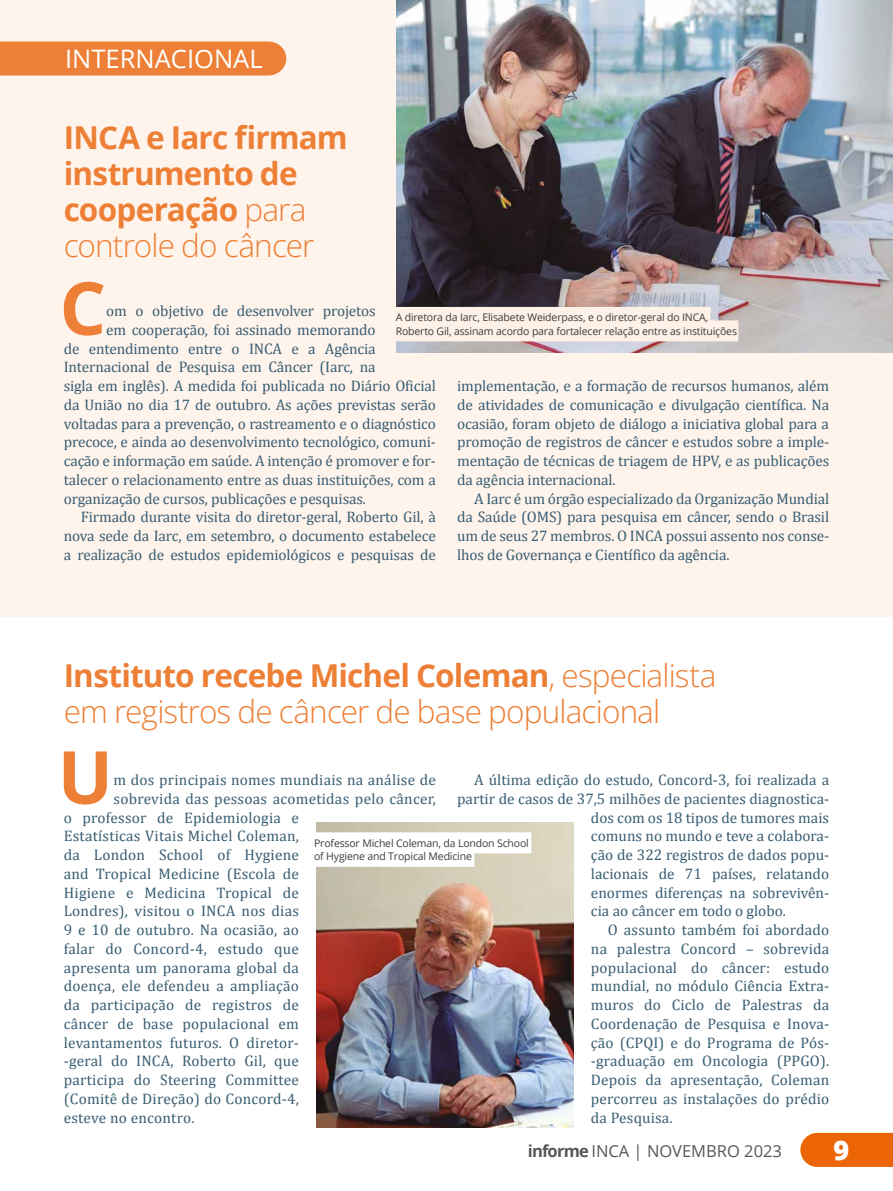
<style>
.page{position:relative;width:893px;height:1191px;background:#fff}
.page>*{position:absolute;margin:0;border:0;box-sizing:border-box;transform-origin:0 0}
.t1{font:700 73.35px "Open Sans";color:#ed8036}
.t2{font:31.5px/36px "Open Sans";letter-spacing:-.025em;color:#ed8036}
.t3{font:700 31.5px/36px "Open Sans";letter-spacing:-.025em;color:#ed8036}
.t4{font:800 27px "Open Sans";color:#fff}
.t5{font:25.5px "Open Sans";color:#fff}
.t6{font:16.5px "Open Sans";color:#575756}
.t7{font:15.3px/18.8px "Cambria";color:#395d73;text-align:justify}
.t8{font:10.5px/13.5px "Open Sans";letter-spacing:-.015em;color:#3c3c3b}
.s1{font-weight:400}
.s2{font-weight:700}
</style>
<div class="page">
<div style="left:0;top:0;width:893px;height:616px;background:#fef4ec"></div>
<div style="left:0;top:41px;width:286px;height:34px;background:#ed8036"></div>
<img style="left:397px;top:0;width:496px;height:352px">
<img style="left:316px;top:822px;width:258px;height:305px">
<div style="left:396px;top:307px;width:315px;height:21px;background:#fef1e8"></div>
<div style="left:396px;top:320px;width:342px;height:21px;background:#fef1e8"></div>
<div style="left:314px;top:832px;width:217px;height:21px;background:#fff"></div>
<div style="left:314px;top:846px;width:160px;height:21px;background:#fff"></div>
<svg style="left:800px;top:1132px;width:93px;height:34px;background:#ed7017"></svg>
<h3 class="t5" style="left:65px;top:41px;width:199px">INTERNACIONAL</h3>
<h2 class="t3" style="left:64px;top:119px;width:286px">INCA e Iarc firmam instrumento de cooperação <span class="s1">para controle do câncer</span></h2>
<h1 class="t1" style="left:60px;top:256px;width:48px">C</h1>
<p class="t7" style="left:106px;top:301px;width:271px">om o objetivo de desenvolver projetos</p>
<p class="t7" style="left:106px;top:320px;width:271px">em cooperação, foi assinado memorando</p>
<p class="t7" style="left:64px;top:339px;width:313px">de entendimento entre o INCA e a Agência</p>
<p class="t7" style="left:64px;top:358px;width:313px">Internacional de Pesquisa em Câncer (Iarc, na</p>
<p class="t7" style="left:64px;top:376px;width:374px">sigla em inglês). A medida foi publicada no Diário Oficial</p>
<p class="t7" style="left:64px;top:395px;width:374px">da União no dia 17 de outubro. As ações previstas serão</p>
<p class="t7" style="left:64px;top:414px;width:374px">voltadas para a prevenção, o rastreamento e o diagnóstico</p>
<p class="t7" style="left:64px;top:433px;width:374px">precoce, e ainda ao desenvolvimento tecnológico, comuni-</p>
<p class="t7" style="left:64px;top:451px;width:374px">cação e informação em saúde. A intenção é promover e for-</p>
<p class="t7" style="left:64px;top:470px;width:374px">talecer o relacionamento entre as duas instituições, com a</p>
<p class="t7" style="left:64px;top:489px;width:304px">organização de cursos, publicações e pesquisas.</p>
<p class="t7" style="left:81px;top:508px;width:357px">Firmado durante visita do diretor-geral, Roberto Gil, à</p>
<p class="t7" style="left:64px;top:526px;width:374px">nova sede da Iarc, em setembro, o documento estabelece</p>
<p class="t7" style="left:64px;top:545px;width:374px">a realização de estudos epidemiológicos e pesquisas de</p>
<p class="t8" style="left:396px;top:310px;width:343px">A diretora da Iarc, Elisabete Weiderpass, e o diretor-geral do INCA,<br>Roberto Gil, assinam acordo para fortalecer relação entre as instituições</p>
<p class="t7" style="left:457px;top:376px;width:374px">implementação, e a formação de recursos humanos, além de atividades de comunicação e divulgação científica. Na ocasião, foram objeto de diálogo a iniciativa global para a promoção de registros de câncer e estudos sobre a imple&shy;mentação de técnicas de triagem de HPV, e as publicações da agência internacional.</p>
<p class="t7" style="left:457px;top:489px;width:374px;text-indent:17px">A Iarc é um órgão especializado da Organização Mundial da Saúde (OMS) para pesquisa em câncer, sendo o Brasil um de seus 27 membros. O INCA possui assento nos conse&shy;lhos de Governança e Científico da agência.</p>
<h2 class="t2" style="left:64px;top:657px;width:654px"><span class="s2">Instituto recebe Michel Coleman</span>, especialista em registros de câncer de base populacional</h2>
<h1 class="t1" style="left:58px;top:725px;width:57px">U</h1>
<p class="t7" style="left:474px;top:770px;width:357px">A última edição do estudo, Concord-3, foi realizada a</p>
<p class="t7" style="left:457px;top:789px;width:374px">partir de casos de 37,5 milhões de pacientes diagnostica-</p>
<p class="t7" style="left:591px;top:808px;width:240px">dos com os 18 tipos de tumores mais</p>
<p class="t7" style="left:591px;top:826px;width:240px">comuns no mundo e teve a colabora-</p>
<p class="t7" style="left:591px;top:845px;width:240px">ção de 322 registros de dados popu-</p>
<p class="t7" style="left:591px;top:864px;width:240px">lacionais de 71 países, relatando</p>
<p class="t7" style="left:591px;top:883px;width:240px">enormes diferenças na sobrevivên-</p>
<p class="t7" style="left:591px;top:901px;width:197px">cia ao câncer em todo o globo.</p>
<p class="t7" style="left:608px;top:920px;width:223px">O assunto também foi abordado</p>
<p class="t7" style="left:591px;top:939px;width:240px">na palestra Concord – sobrevida</p>
<p class="t7" style="left:591px;top:958px;width:240px">populacional do câncer: estudo</p>
<p class="t7" style="left:591px;top:976px;width:240px">mundial, no módulo Ciência Extra-</p>
<p class="t7" style="left:591px;top:995px;width:240px">muros do Ciclo de Palestras da</p>
<p class="t7" style="left:591px;top:1014px;width:240px">Coordenação de Pesquisa e Inova-</p>
<p class="t7" style="left:591px;top:1033px;width:240px">ção (CPQI) e do Programa de Pós-</p>
<p class="t7" style="left:591px;top:1051px;width:240px">-graduação em Oncologia (PPGO).</p>
<p class="t7" style="left:591px;top:1070px;width:240px">Depois da apresentação, Coleman</p>
<p class="t7" style="left:591px;top:1089px;width:240px">percorreu as instalações do prédio</p>
<p class="t7" style="left:591px;top:1108px;width:83px">da Pesquisa.</p>
<p class="t7" style="left:114px;top:770px;width:324px">m dos principais nomes mundiais na análise de</p>
<p class="t7" style="left:114px;top:789px;width:324px">sobrevida das pessoas acometidas pelo câncer,</p>
<p class="t7" style="left:64px;top:808px;width:237px">o professor de Epidemiologia e</p>
<p class="t7" style="left:64px;top:826px;width:237px">Estatísticas Vitais Michel Coleman,</p>
<p class="t7" style="left:64px;top:845px;width:237px">da London School of Hygiene</p>
<p class="t7" style="left:64px;top:864px;width:237px">and Tropical Medicine (Escola de</p>
<p class="t7" style="left:64px;top:883px;width:237px">Higiene e Medicina Tropical de</p>
<p class="t7" style="left:64px;top:901px;width:237px">Londres), visitou o INCA nos dias</p>
<p class="t7" style="left:64px;top:920px;width:237px">9 e 10 de outubro. Na ocasião, ao</p>
<p class="t7" style="left:64px;top:939px;width:237px">falar do Concord-4, estudo que</p>
<p class="t7" style="left:64px;top:958px;width:237px">apresenta um panorama global da</p>
<p class="t7" style="left:64px;top:976px;width:237px">doença, ele defendeu a ampliação</p>
<p class="t7" style="left:64px;top:995px;width:237px">da participação de registros de</p>
<p class="t7" style="left:64px;top:1014px;width:237px">câncer de base populacional em</p>
<p class="t7" style="left:64px;top:1033px;width:237px">levantamentos futuros. O diretor-</p>
<p class="t7" style="left:64px;top:1051px;width:237px">-geral do INCA, Roberto Gil, que</p>
<p class="t7" style="left:64px;top:1070px;width:237px">participa do Steering Committee</p>
<p class="t7" style="left:64px;top:1089px;width:237px">(Comitê de Direção) do Concord-4,</p>
<p class="t7" style="left:64px;top:1108px;width:132px">esteve no encontro.</p>
<p class="t8" style="left:314px;top:835px;width:216px">Professor Michel Coleman, da London School of Hygiene and Tropical Medicine</p>
<p class="t6" style="left:528px;top:1139px;width:256px"><span class="s2">informe</span> INCA | NOVEMBRO 2023</p>
<h3 class="t4" style="left:833px;top:1129px;width:17px">9</h3>
</div>
